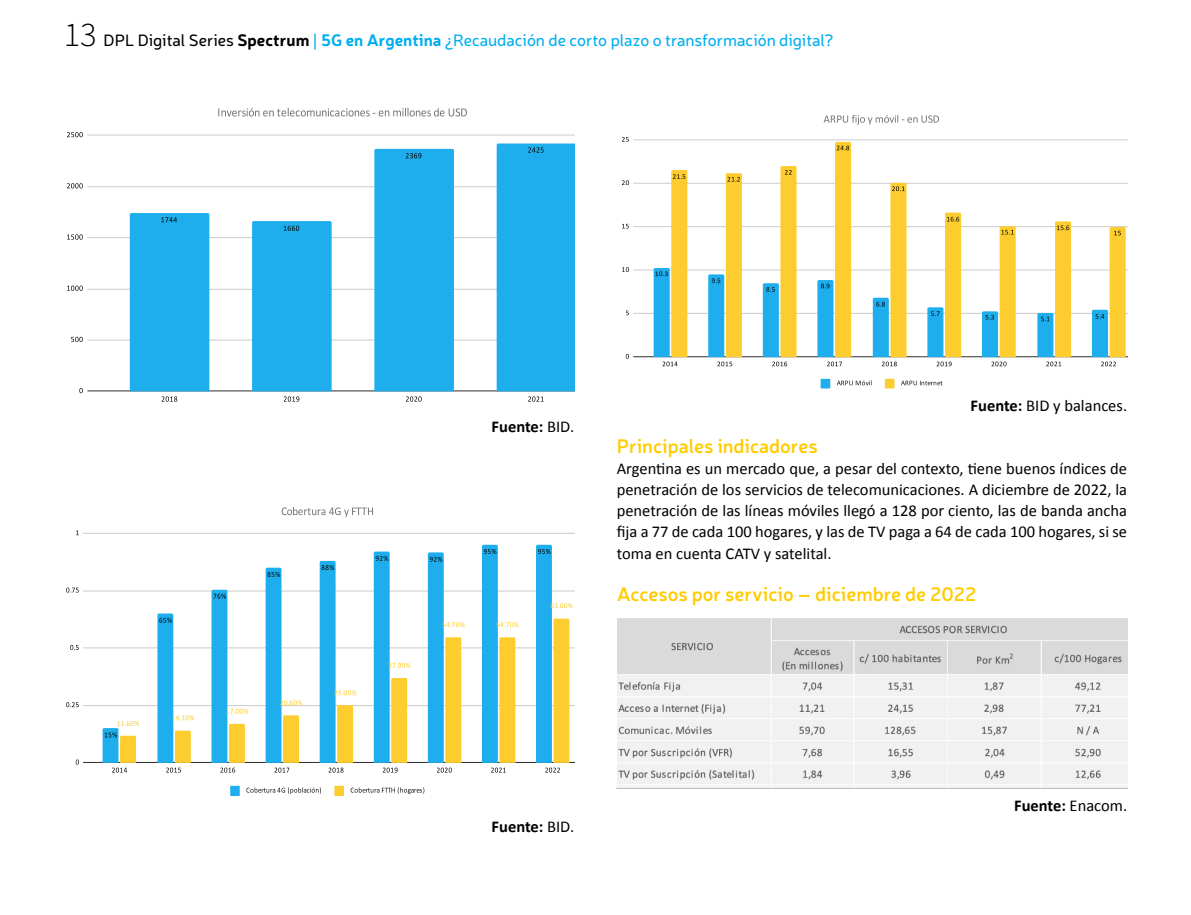
<style>
.page{position:relative;width:1191px;height:915px;background:#fff}
.page>*{position:absolute;margin:0;border:0;box-sizing:border-box;transform-origin:0 0}
.t1{font:600 19.5px "Neris";color:#fc0}
.t2{font:16.5px/21px "Calibri";color:#000;text-align:justify}
.t3{font:16.5px "Neris";color:#00aeef}
.t4{font:700 16.5px "Calibri";color:#000}
.s1{font-family:"Source Sans Pro";font-weight:300;font-size:34.5px;color:#000}
.s2{color:#000}
.s3{font-weight:700;color:#000}
.s4{font-weight:700}
.s5{font-weight:400}
</style>
<div class="page">
<img style="left:617px;top:618px;width:510px;height:170px">
<hr style="left:83px;top:761px;width:491px;height:1px;background:#333">
<hr style="left:83px;top:705px;width:491px;height:1px;background:#ccc">
<hr style="left:83px;top:647px;width:491px;height:1px;background:#ccc">
<hr style="left:83px;top:590px;width:491px;height:1px;background:#ccc">
<hr style="left:83px;top:532px;width:491px;height:1px;background:#ccc">
<svg style="left:76px;top:759px;width:3px;height:5px"></svg>
<svg style="left:66px;top:702px;width:13px;height:5px"></svg>
<svg style="left:70px;top:644px;width:9px;height:5px"></svg>
<svg style="left:66px;top:587px;width:13px;height:5px"></svg>
<svg style="left:102px;top:721px;width:37px;height:51px"></svg>
<svg style="left:157px;top:613px;width:37px;height:159px"></svg>
<svg style="left:211px;top:589px;width:37px;height:183px"></svg>
<svg style="left:264px;top:567px;width:38px;height:205px"></svg>
<svg style="left:318px;top:560px;width:38px;height:212px"></svg>
<svg style="left:373px;top:551px;width:37px;height:221px"></svg>
<svg style="left:427px;top:552px;width:37px;height:220px"></svg>
<svg style="left:481px;top:544px;width:37px;height:228px"></svg>
<svg style="left:535px;top:544px;width:37px;height:228px"></svg>
<div style="left:230px;top:785px;width:10px;height:10px;background:#1eaeed"></div>
<svg style="left:246px;top:787px;width:75px;height:6px"></svg>
<div style="left:334px;top:785px;width:10px;height:10px;background:#fdcc2f"></div>
<svg style="left:351px;top:787px;width:73px;height:6px"></svg>
<svg style="left:282px;top:507px;width:91px;height:10px"></svg>
<hr style="left:87px;top:390px;width:487px;height:1px;background:#333">
<hr style="left:87px;top:339px;width:487px;height:1px;background:#ccc">
<hr style="left:87px;top:289px;width:487px;height:1px;background:#ccc">
<hr style="left:87px;top:237px;width:487px;height:1px;background:#ccc">
<hr style="left:87px;top:186px;width:487px;height:1px;background:#ccc">
<hr style="left:87px;top:135px;width:487px;height:1px;background:#ccc">
<svg style="left:79px;top:388px;width:4px;height:5px"></svg>
<svg style="left:71px;top:336px;width:12px;height:6px"></svg>
<svg style="left:67px;top:285px;width:16px;height:6px"></svg>
<svg style="left:67px;top:234px;width:16px;height:5px"></svg>
<svg style="left:67px;top:183px;width:16px;height:5px"></svg>
<svg style="left:67px;top:132px;width:16px;height:5px"></svg>
<div style="left:130px;top:213px;width:79px;height:188px;background:#1eaeed"></div>
<svg style="left:252px;top:221px;width:80px;height:180px;background:#2ab1ec"></svg>
<svg style="left:374px;top:149px;width:80px;height:252px;background:#2bb2ed"></svg>
<div style="left:496px;top:143px;width:78px;height:258px;background:#1eaeed"></div>
<svg style="left:218px;top:108px;width:249px;height:8px"></svg>
<hr style="left:633px;top:356px;width:494px;height:1px;background:#333">
<hr style="left:633px;top:313px;width:494px;height:1px;background:#ccc">
<hr style="left:633px;top:269px;width:494px;height:1px;background:#ccc">
<hr style="left:633px;top:226px;width:494px;height:1px;background:#ccc">
<hr style="left:633px;top:183px;width:494px;height:1px;background:#ccc">
<hr style="left:633px;top:139px;width:494px;height:1px;background:#ccc">
<svg style="left:626px;top:310px;width:3px;height:5px"></svg>
<svg style="left:622px;top:267px;width:7px;height:5px"></svg>
<svg style="left:622px;top:224px;width:7px;height:4px"></svg>
<svg style="left:622px;top:180px;width:7px;height:5px"></svg>
<svg style="left:622px;top:137px;width:7px;height:5px"></svg>
<svg style="left:649px;top:170px;width:39px;height:196px"></svg>
<svg style="left:708px;top:173px;width:34px;height:193px"></svg>
<svg style="left:763px;top:166px;width:33px;height:200px"></svg>
<svg style="left:817px;top:139px;width:35px;height:227px"></svg>
<svg style="left:872px;top:183px;width:35px;height:183px"></svg>
<svg style="left:927px;top:212px;width:35px;height:154px"></svg>
<svg style="left:976px;top:226px;width:40px;height:140px"></svg>
<svg style="left:1037px;top:221px;width:34px;height:145px"></svg>
<svg style="left:1092px;top:227px;width:33px;height:139px"></svg>
<div style="left:820px;top:378px;width:10px;height:10px;background:#1eaeed"></div>
<svg style="left:837px;top:380px;width:34px;height:5px"></svg>
<div style="left:885px;top:378px;width:9px;height:10px;background:#fdcc2f"></div>
<svg style="left:901px;top:380px;width:41px;height:5px"></svg>
<svg style="left:823px;top:115px;width:116px;height:10px"></svg>
<p class="t3" style="left:64px;top:29px;width:771px"><span class="s1">13</span> <span class="s2">DPL Digital Series</span> <span class="s3">Spectrum</span> | <span class="s4">5G en Argentina</span> ¿Recaudación de corto plazo o transformación digital?</p>
<p class="t4" style="left:491px;top:416px;width:84px">Fuente: <span class="s5">BID.</span></p>
<p class="t2" style="left:970px;top:394px;width:158px"><span class="s4">Fuente:</span> BID y balances.</p>
<p class="t1" style="left:617px;top:433px;width:202px">Principales indicadores</p>
<p class="t2" style="left:617px;top:457px;width:512px">Argentina es un mercado que, a pesar del contexto, tiene buenos índices de penetración de los servicios de telecomunicaciones. A diciembre de 2022, la penetración de las líneas móviles llegó a 128 por ciento, las de banda ancha fija a 77 de cada 100 hogares, y las de TV paga a 64 de cada 100 hogares, si se toma en cuenta CATV y satelital.</p>
<p class="t1" style="left:617px;top:580px;width:361px">Accesos por servicio – diciembre de 2022</p>
<p class="t4" style="left:491px;top:815px;width:84px">Fuente: <span class="s5">BID.</span></p>
<p class="t4" style="left:1014px;top:794px;width:115px">Fuente: <span class="s5">Enacom.</span></p>
</div>
